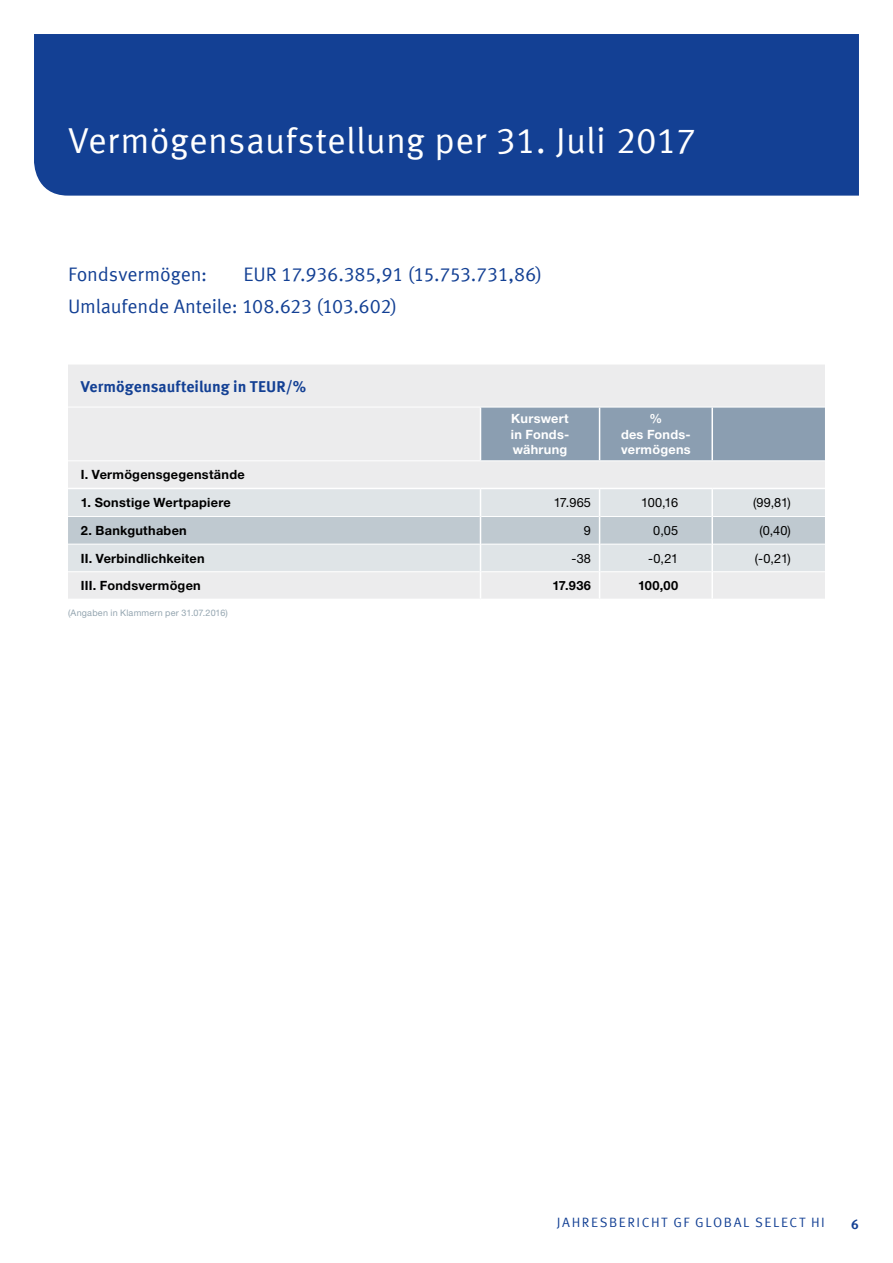
<style>
.page{position:relative;width:893px;height:1263px;background:#fff}
.page>*{position:absolute;margin:0;border:0;box-sizing:border-box;transform-origin:0 0}
.t1{font:36px "Meta Offc Pro Norm";letter-spacing:.01em;color:#fff}
.t2{font:19.5px/32px "Meta Offc Pro Norm";letter-spacing:-.01em;color:#134094}
.t3{font:700 15.75px "Meta Offc Pro";color:#134094}
.t4{font:13.5px "Meta Offc Pro Norm";letter-spacing:.115em;color:#134094}
.t5{font:700 13.5px "Meta Offc Pro";color:#134094}
.t6{font:700 12.75px "Helvetica Neue LTW1 G";letter-spacing:.02em;color:#000}
.t7{font:12.75px "Helvetica Neue LTW1 G";letter-spacing:.01em;color:#000}
.t8{font:700 12.75px/15.9px "Helvetica Neue LTW1 G";letter-spacing:.02em;color:#fff;text-align:justify}
.t9{font:9px "Helvetica Neue LTW1 G";letter-spacing:.025em;color:#94a5b0}
</style>
<div class="page">
<div style="left:34px;top:34px;width:825px;height:162px;background:#134094"></div>
<div style="left:68px;top:365px;width:757px;height:123px;background:#ececed"></div>
<div style="left:481px;top:408px;width:344px;height:52px;background:#8b9eb1"></div>
<hr style="left:68px;top:407px;width:412px;height:1px;background:#fff">
<hr style="left:480px;top:407px;width:120px;height:1px;background:#fff">
<hr style="left:600px;top:407px;width:112px;height:1px;background:#fff">
<hr style="left:712px;top:407px;width:113px;height:1px;background:#fff">
<hr style="left:68px;top:460px;width:412px;height:1px;background:#fff">
<hr style="left:480px;top:460px;width:120px;height:1px;background:#fff">
<hr style="left:600px;top:460px;width:112px;height:1px;background:#fff">
<hr style="left:712px;top:460px;width:113px;height:1px;background:#fff">
<hr style="left:480px;top:407px;width:1px;height:53px;background:#fff">
<hr style="left:599px;top:407px;width:1px;height:53px;background:#fff">
<svg style="left:68px;top:489px;width:757px;height:110px"></svg>
<hr style="left:711px;top:407px;width:2px;height:53px;background:#fff">
<hr style="left:711px;top:489px;width:2px;height:27px;background:#fff">
<hr style="left:711px;top:516px;width:2px;height:28px;background:#fff">
<hr style="left:711px;top:544px;width:2px;height:28px;background:#fff">
<hr style="left:711px;top:572px;width:2px;height:27px;background:#fff">
<h1 class="t1" style="left:68px;top:113px;width:630px">Vermögensaufstellung per 31. Juli 2017</h1>
<h2 class="t2" style="left:68px;top:257px;width:476px;text-indent:176px">EUR 17.936.385,91 (15.753.731,86)<br>Umlaufende Anteile: 108.623 (103.602)</h2>
<h2 class="t2" style="left:68px;top:257px;width:141px">Fondsvermögen:</h2>
<p class="t3" style="left:81px;top:374px;width:227px">Vermögensaufteilung in TEUR/%</p>
<p class="t8" style="left:511px;top:410px;width:60px">Kurswert in Fonds&shy;währung</p>
<p class="t8" style="left:621px;top:410px;width:71px;text-align:center">%<br>des Fonds&shy;vermögens</p>
<p class="t6" style="left:81px;top:467px;width:165px">I. Vermögensgegenstände</p>
<p class="t6" style="left:81px;top:495px;width:152px">1. Sonstige Wertpapiere</p>
<p class="t7" style="left:554px;top:495px;width:39px">17.965</p>
<p class="t7" style="left:641px;top:495px;width:39px">100,16</p>
<p class="t7" style="left:753px;top:495px;width:39px">(99,81)</p>
<p class="t6" style="left:81px;top:522px;width:108px">2. Bankguthaben</p>
<p class="t7" style="left:584px;top:522px;width:9px">9</p>
<p class="t7" style="left:653px;top:522px;width:26px">0,05</p>
<p class="t7" style="left:759px;top:522px;width:33px">(0,40)</p>
<p class="t6" style="left:81px;top:550px;width:125px">II. Verbindlichkeiten</p>
<p class="t7" style="left:572px;top:550px;width:21px">-38</p>
<p class="t7" style="left:648px;top:550px;width:32px">-0,21</p>
<p class="t7" style="left:755px;top:550px;width:38px">(-0,21)</p>
<p class="t6" style="left:81px;top:578px;width:122px">III. Fondsvermögen</p>
<p class="t6" style="left:552px;top:578px;width:40px">17.936</p>
<p class="t6" style="left:638px;top:578px;width:42px">100,00</p>
<p class="t9" style="left:68px;top:607px;width:161px">(Angaben in Klammern per 31.07.2016)</p>
<p class="t4" style="left:557px;top:1211px;width:167px">JAHRESBERICHT GF Globa</p>
<p class="t4" style="left:743px;top:1211px;width:47px">l Select</p>
<p class="t4" style="left:811px;top:1211px;width:15px">HI</p>
<p class="t5" style="left:851px;top:1214px;width:9px">6</p>
</div>
